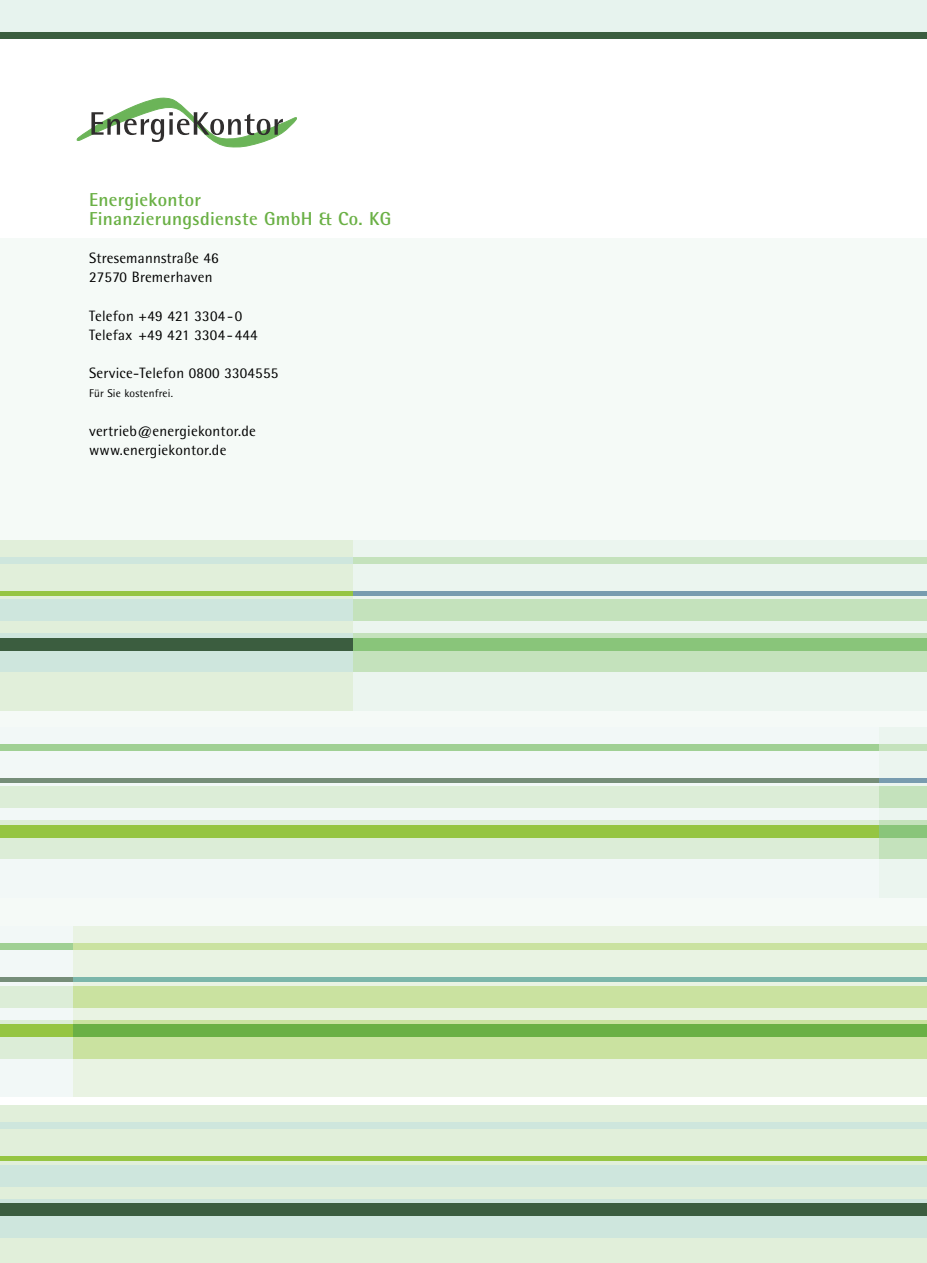
<style>
.page{position:relative;width:927px;height:1263px;background:#fff}
.page>*{position:absolute;margin:0;border:0;box-sizing:border-box;transform-origin:0 0}
.t1{font:700 18.75px/19.2px "Agfa Rotis Semisans";letter-spacing:.015em;color:#6ab045}
.t2{font:15px/19.2px "Agfa Rotis Semisans";letter-spacing:.015em;color:#000}
.t3{font:11.25px "Agfa Rotis Semisans";letter-spacing:.015em;color:#000}
</style>
<div class="page">
<div style="left:0;top:238px;width:927px;height:858px;background:#f5faf7"></div>
<div style="left:0;top:540px;width:927px;height:170px;background:#e1efda"></div>
<div style="left:0;top:634px;width:927px;height:38px;background:#cee6dd"></div>
<div style="left:0;top:600px;width:927px;height:21px;background:#cee6dd"></div>
<div style="left:0;top:557px;width:927px;height:6px;background:#cee6dd"></div>
<div style="left:0;top:638px;width:927px;height:13px;background:#3b5d3f"></div>
<hr style="left:0;top:591px;width:927px;height:4px;background:#95c542">
<div style="left:354px;top:540px;width:573px;height:170px;background:#ebf5ef"></div>
<div style="left:354px;top:634px;width:573px;height:38px;background:#c4e2bc"></div>
<div style="left:354px;top:600px;width:573px;height:21px;background:#c4e2bc"></div>
<div style="left:354px;top:557px;width:573px;height:6px;background:#c4e2bc"></div>
<div style="left:354px;top:638px;width:573px;height:13px;background:#89c57a"></div>
<hr style="left:354px;top:591px;width:573px;height:4px;background:#789caf">
<div style="left:0;top:727px;width:927px;height:170px;background:#ebf5ef"></div>
<div style="left:0;top:821px;width:927px;height:38px;background:#c4e2bc"></div>
<div style="left:0;top:787px;width:927px;height:21px;background:#c4e2bc"></div>
<div style="left:0;top:744px;width:927px;height:6px;background:#c4e2bc"></div>
<div style="left:0;top:825px;width:927px;height:13px;background:#89c57a"></div>
<hr style="left:0;top:778px;width:927px;height:4px;background:#789caf">
<div style="left:0;top:727px;width:878px;height:170px;background:#f2f8f7"></div>
<div style="left:0;top:821px;width:878px;height:38px;background:#dcedd7"></div>
<div style="left:0;top:787px;width:878px;height:21px;background:#dcedd7"></div>
<div style="left:0;top:744px;width:878px;height:6px;background:#a0d094"></div>
<div style="left:0;top:825px;width:878px;height:13px;background:#95c542"></div>
<hr style="left:0;top:778px;width:878px;height:4px;background:#768e79">
<div style="left:0;top:926px;width:927px;height:171px;background:#e9f3e3"></div>
<div style="left:0;top:1020px;width:927px;height:38px;background:#cae2a0"></div>
<div style="left:0;top:986px;width:927px;height:21px;background:#cae2a0"></div>
<div style="left:0;top:944px;width:927px;height:6px;background:#cae2a0"></div>
<div style="left:0;top:1024px;width:927px;height:13px;background:#6ab045"></div>
<hr style="left:0;top:978px;width:927px;height:4px;background:#7bb6aa">
<div style="left:0;top:926px;width:72px;height:171px;background:#f2f8f7"></div>
<div style="left:0;top:1020px;width:72px;height:38px;background:#dcedd7"></div>
<div style="left:0;top:986px;width:72px;height:21px;background:#dcedd7"></div>
<div style="left:0;top:944px;width:72px;height:6px;background:#a0d094"></div>
<div style="left:0;top:1024px;width:72px;height:13px;background:#95c542"></div>
<hr style="left:0;top:978px;width:72px;height:4px;background:#768e79">
<svg style="left:76px;top:98px;width:221px;height:50px"></svg>
<div style="left:0;top:0;width:927px;height:32px;background:#e7f3ee"></div>
<div style="left:0;top:32px;width:927px;height:7px;background:#3b5d3f"></div>
<div style="left:0;top:1106px;width:927px;height:157px;background:#e1efda"></div>
<div style="left:0;top:1199px;width:927px;height:38px;background:#cee6dd"></div>
<div style="left:0;top:1165px;width:927px;height:21px;background:#cee6dd"></div>
<div style="left:0;top:1123px;width:927px;height:6px;background:#cee6dd"></div>
<div style="left:0;top:1203px;width:927px;height:13px;background:#3b5d3f"></div>
<hr style="left:0;top:1157px;width:927px;height:4px;background:#95c542">
<p class="t1" style="left:89px;top:192px;width:304px">Energiekontor<br>Finanzierungsdienste GmbH &amp; Co. KG</p>
<p class="t2" style="left:89px;top:250px;width:131px">Stresemannstraße 46<br>27570 Bremerhaven</p>
<p class="t2" style="left:89px;top:307px;width:170px">Telefon +49 421 3304-0<br>Telefax +49 421 3304-444</p>
<p class="t2" style="left:89px;top:365px;width:191px">Service-Telefon 0800 3304555</p>
<p class="t3" style="left:89px;top:389px;width:85px">Für Sie kostenfrei.</p>
<p class="t2" style="left:89px;top:422px;width:168px">vertrieb@energiekontor.de www.energiekontor.de</p>
</div>
